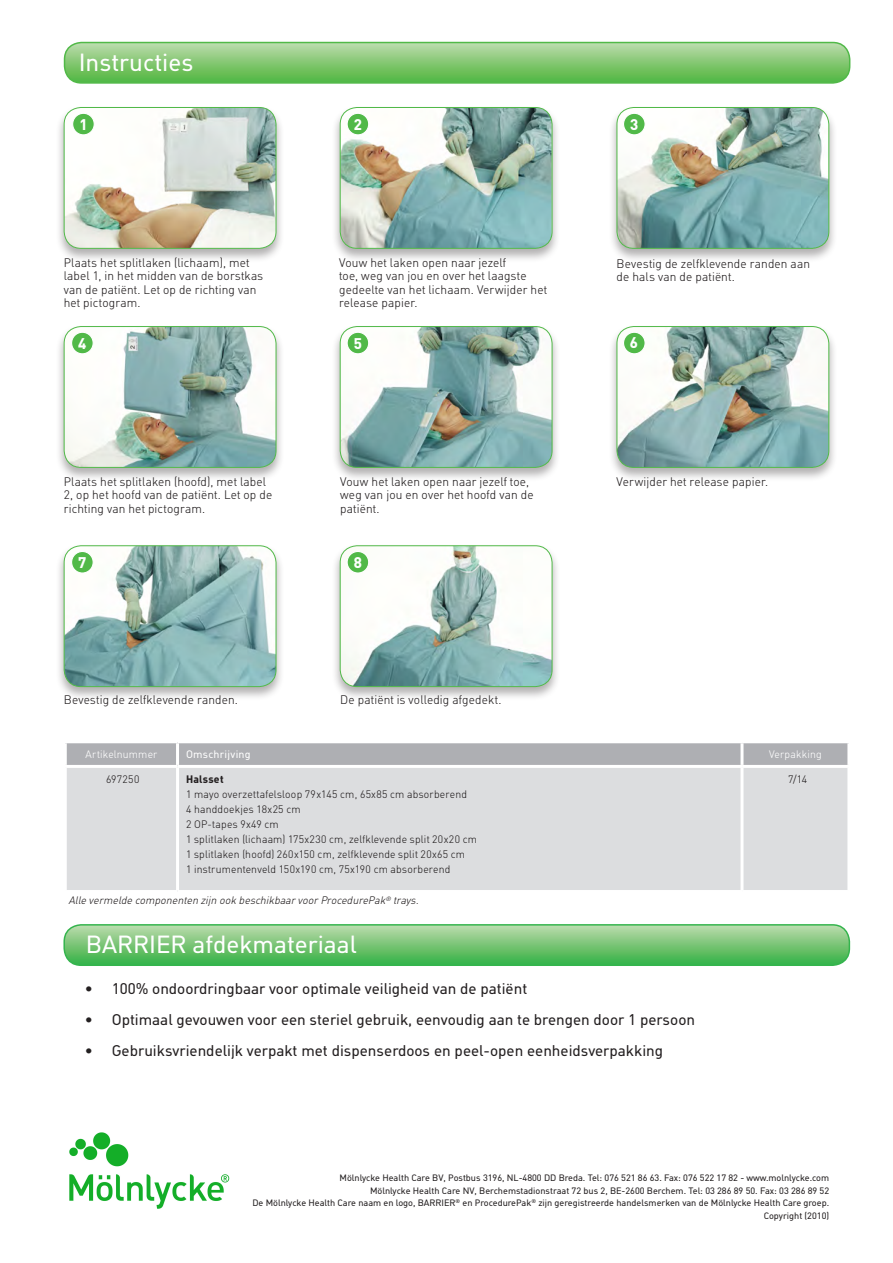
<style>
.page{position:relative;width:893px;height:1263px;background:#fff}
.page>*{position:absolute;margin:0;border:0;box-sizing:border-box;transform-origin:0 0}
.t1{font:24px "MHC Din";color:#fff}
.t2{font:15px "MHC Din";color:#231f20}
.t3{font:700 15px "MHC Din";color:#fff}
.t4{font:300 12px/13.5px "MHC Din";letter-spacing:.015em;color:#231f20}
.t5{font:300 10.5px/15px "MHC Din";letter-spacing:.02em;color:#231f20}
.t6{font:italic 300 10.5px "MHC Din";letter-spacing:.015em;color:#231f20}
.t7{font:300 10.5px "MHC Din";letter-spacing:.02em;color:#fff}
.t8{font:10.5px "MHC Din";letter-spacing:.02em;color:#fff}
.t9{font:9px/12.5px "MHC Din";color:#231f20;text-align:right}
.s1{font-weight:700}
</style>
<div class="page">
<div style="left:178px;top:766px;width:564px;height:125px;background:#dcdddf"></div>
<svg style="left:65px;top:43px;width:785px;height:40px;background:#85c874"></svg>
<div style="left:64px;top:42px;width:786px;height:42px;border:2px solid #51b948;border-radius:17px"></div>
<div style="left:332px;top:105px;width:229px;height:158px;background:#231f20;opacity:.35"></div>
<img style="left:340px;top:107px;width:212px;height:141px">
<div style="left:340px;top:107px;width:212px;height:142px;border:1px solid #51b948;border-radius:17px"></div>
<div style="left:608px;top:105px;width:229px;height:158px;background:#231f20;opacity:.35"></div>
<img style="left:617px;top:107px;width:212px;height:141px">
<div style="left:617px;top:107px;width:212px;height:142px;border:1px solid #51b948;border-radius:17px"></div>
<div style="left:56px;top:105px;width:228px;height:158px;background:#231f20;opacity:.35"></div>
<img style="left:64px;top:107px;width:212px;height:141px">
<div style="left:64px;top:107px;width:212px;height:142px;border:1px solid #51b948;border-radius:17px"></div>
<div style="left:347px;top:113px;width:22px;height:22px;background:#51b948;border-radius:50%"></div>
<div style="left:347px;top:113px;width:22px;height:22px;border:1px solid #fff;border-radius:50%"></div>
<div style="left:623px;top:113px;width:22px;height:22px;background:#51b948;border-radius:50%"></div>
<div style="left:623px;top:113px;width:23px;height:22px;border:1px solid #fff;border-radius:50%"></div>
<div style="left:73px;top:113px;width:21px;height:22px;background:#51b948;border-radius:50%"></div>
<div style="left:72px;top:113px;width:23px;height:22px;border:1px solid #fff;border-radius:50%"></div>
<div style="left:56px;top:324px;width:228px;height:158px;background:#231f20;opacity:.35"></div>
<img style="left:64px;top:327px;width:212px;height:140px">
<div style="left:64px;top:326px;width:212px;height:142px;border:1px solid #51b948;border-radius:17px"></div>
<div style="left:72px;top:332px;width:21px;height:22px;background:#51b948;border-radius:50%"></div>
<div style="left:71px;top:332px;width:23px;height:22px;border:1px solid #fff;border-radius:50%"></div>
<div style="left:332px;top:324px;width:229px;height:158px;background:#231f20;opacity:.35"></div>
<img style="left:340px;top:327px;width:212px;height:140px">
<div style="left:340px;top:326px;width:212px;height:142px;border:1px solid #51b948;border-radius:17px"></div>
<div style="left:347px;top:332px;width:22px;height:22px;background:#51b948;border-radius:50%"></div>
<div style="left:347px;top:332px;width:22px;height:22px;border:1px solid #fff;border-radius:50%"></div>
<div style="left:608px;top:324px;width:229px;height:158px;background:#231f20;opacity:.35"></div>
<img style="left:617px;top:327px;width:212px;height:140px">
<div style="left:617px;top:326px;width:212px;height:142px;border:1px solid #51b948;border-radius:17px"></div>
<div style="left:623px;top:332px;width:22px;height:22px;background:#51b948;border-radius:50%"></div>
<div style="left:623px;top:332px;width:23px;height:22px;border:1px solid #fff;border-radius:50%"></div>
<div style="left:56px;top:543px;width:228px;height:159px;background:#231f20;opacity:.35"></div>
<img style="left:64px;top:546px;width:212px;height:141px">
<div style="left:64px;top:545px;width:212px;height:142px;border:1px solid #51b948;border-radius:17px"></div>
<div style="left:72px;top:551px;width:21px;height:22px;background:#51b948;border-radius:50%"></div>
<div style="left:71px;top:551px;width:23px;height:23px;border:1px solid #fff;border-radius:50%"></div>
<div style="left:332px;top:543px;width:229px;height:159px;background:#231f20;opacity:.35"></div>
<img style="left:340px;top:546px;width:212px;height:141px">
<div style="left:340px;top:545px;width:212px;height:142px;border:1px solid #51b948;border-radius:17px"></div>
<div style="left:347px;top:551px;width:22px;height:22px;background:#51b948;border-radius:50%"></div>
<div style="left:347px;top:551px;width:22px;height:23px;border:1px solid #fff;border-radius:50%"></div>
<div style="left:65px;top:742px;width:113px;height:24px;background:#aeafb3"></div>
<div style="left:178px;top:742px;width:564px;height:24px;background:#aeafb3"></div>
<div style="left:742px;top:742px;width:107px;height:24px;background:#aeafb3"></div>
<div style="left:65px;top:766px;width:113px;height:125px;background:#dcdddf"></div>
<div style="left:742px;top:766px;width:107px;height:125px;background:#dcdddf"></div>
<hr style="left:64px;top:765px;width:114px;height:3px;background:#fff">
<hr style="left:64px;top:740px;width:114px;height:3px;background:#fff">
<hr style="left:64px;top:743px;width:3px;height:22px;background:#fff">
<hr style="left:178px;top:740px;width:564px;height:3px;background:#fff">
<hr style="left:176px;top:743px;width:3px;height:22px;background:#fff">
<hr style="left:742px;top:740px;width:108px;height:3px;background:#fff">
<hr style="left:740px;top:743px;width:3px;height:22px;background:#fff">
<hr style="left:847px;top:743px;width:3px;height:22px;background:#fff">
<hr style="left:64px;top:768px;width:3px;height:122px;background:#fff">
<hr style="left:176px;top:768px;width:3px;height:122px;background:#fff">
<hr style="left:740px;top:768px;width:3px;height:122px;background:#fff">
<hr style="left:847px;top:768px;width:3px;height:122px;background:#fff">
<hr style="left:178px;top:765px;width:564px;height:3px;background:#fff">
<hr style="left:742px;top:765px;width:108px;height:3px;background:#fff">
<hr style="left:64px;top:890px;width:114px;height:3px;background:#fff">
<hr style="left:178px;top:890px;width:564px;height:3px;background:#fff">
<hr style="left:742px;top:890px;width:108px;height:3px;background:#fff">
<svg style="left:66px;top:925px;width:783px;height:40px;background:#78c577"></svg>
<div style="left:63px;top:924px;width:787px;height:42px;border:2px solid #34b44d;border-radius:17px"></div>
<img style="left:69px;top:1132px;width:161px;height:77px">
<p class="t1" style="left:79px;top:48px;width:116px">Instructies</p>
<p class="t3" style="left:79px;top:115px;width:10px">1</p>
<p class="t3" style="left:354px;top:115px;width:10px">2</p>
<p class="t3" style="left:630px;top:115px;width:10px">3</p>
<p class="t4" style="left:64px;top:256px;width:187px">Plaats het splitlaken (lichaam), met</p>
<p class="t4" style="left:339px;top:256px;width:168px">Vouw het laken open naar jezelf</p>
<p class="t4" style="left:617px;top:257px;width:195px">Bevestig de zelfklevende randen aan</p>
<p class="t4" style="left:64px;top:269px;width:201px">label 1, in het midden van de borstkas</p>
<p class="t4" style="left:339px;top:269px;width:189px">toe, weg van jou en over het laagste</p>
<p class="t4" style="left:617px;top:270px;width:120px">de hals van de patiënt.</p>
<p class="t4" style="left:64px;top:283px;width:194px">van de patiënt. Let op de richting van</p>
<p class="t4" style="left:339px;top:283px;width:209px">gedeelte van het lichaam. Verwijder het</p>
<p class="t4" style="left:64px;top:296px;width:78px">het pictogram.</p>
<p class="t4" style="left:339px;top:296px;width:80px">release papier.</p>
<p class="t3" style="left:78px;top:334px;width:10px">4</p>
<p class="t3" style="left:630px;top:333px;width:10px">6</p>
<p class="t3" style="left:354px;top:334px;width:10px">5</p>
<p class="t4" style="left:64px;top:475px;width:204px">Plaats het splitlaken (hoofd), met label</p>
<p class="t4" style="left:64px;top:488px;width:210px">2, op het hoofd van de patiënt. Let op de richting van het pictogram.</p>
<p class="t4" style="left:340px;top:475px;width:190px">Vouw het laken open naar jezelf toe,</p>
<p class="t4" style="left:340px;top:488px;width:195px">weg van jou en over het hoofd van de patiënt.</p>
<p class="t3" style="left:78px;top:553px;width:10px">7</p>
<p class="t3" style="left:354px;top:553px;width:10px">8</p>
<p class="t4" style="left:64px;top:693px;width:176px">Bevestig de zelfklevende randen.</p>
<p class="t4" style="left:340px;top:693px;width:163px">De patiënt is volledig afgedekt.</p>
<p class="t4" style="left:617px;top:475px;width:153px">Verwijder het release papier.</p>
<p class="t7" style="left:86px;top:748px;width:73px">Artikelnummer</p>
<p class="t8" style="left:186px;top:748px;width:66px">Omschrijving</p>
<p class="t7" style="left:769px;top:748px;width:54px">Verpakking</p>
<p class="t5" style="left:106px;top:772px;width:35px">697250</p>
<p class="t5" style="left:186px;top:772px;width:292px"><span class="s1">Halsset<br></span>1 mayo overzettafelsloop 79x145 cm, 65x85 cm absorberend<br>4 handdoekjes 18x25 cm<br>2 OP-tapes 9x49 cm<br>1 splitlaken (lichaam) 175x230 cm, zelfklevende split 20x20 cm 1 splitlaken (hoofd) 260x150 cm, zelfklevende split 20x65 cm<br>1 instrumentenveld 150x190 cm, 75x190 cm absorberend</p>
<p class="t5" style="left:788px;top:772px;width:21px">7/14</p>
<p class="t6" style="left:69px;top:895px;width:351px">Alle vermelde componenten zijn ook beschikbaar voor ProcedurePak<sup>®</sup> trays.</p>
<p class="t1" style="left:86px;top:930px;width:272px">BARRIER afdekmateriaal</p>
<p class="t2" style="left:85px;top:980px;width:444px">• 100% ondoordringbaar voor optimale veiligheid van de patiënt</p>
<p class="t2" style="left:85px;top:1011px;width:612px">• Optimaal gevouwen voor een steriel gebruik, eenvoudig aan te brengen door 1 persoon</p>
<p class="t2" style="left:85px;top:1042px;width:580px">• Gebruiksvriendelijk verpakt met dispenserdoos en peel-open eenheidsverpakking</p>
<p class="t9" style="left:252px;top:1172px;width:578px">Mölnlycke Health Care BV, Postbus 3196, NL-4800 DD Breda. Tel: 076 521 86 63. Fax: 076 522 17 82 - www.molnlycke.com<br>Mölnlycke Health Care NV, Berchemstadionstraat 72 bus 2, BE-2600 Berchem. Tel: 03 286 89 50. Fax: 03 286 89 52<br>De Mölnlycke Health Care naam en logo, BARRIER<sup>®</sup> en ProcedurePak<sup>®</sup> zijn geregistreerde handelsmerken van de Mölnlycke Health Care groep.<br>Copyright (2010)</p>
</div>
